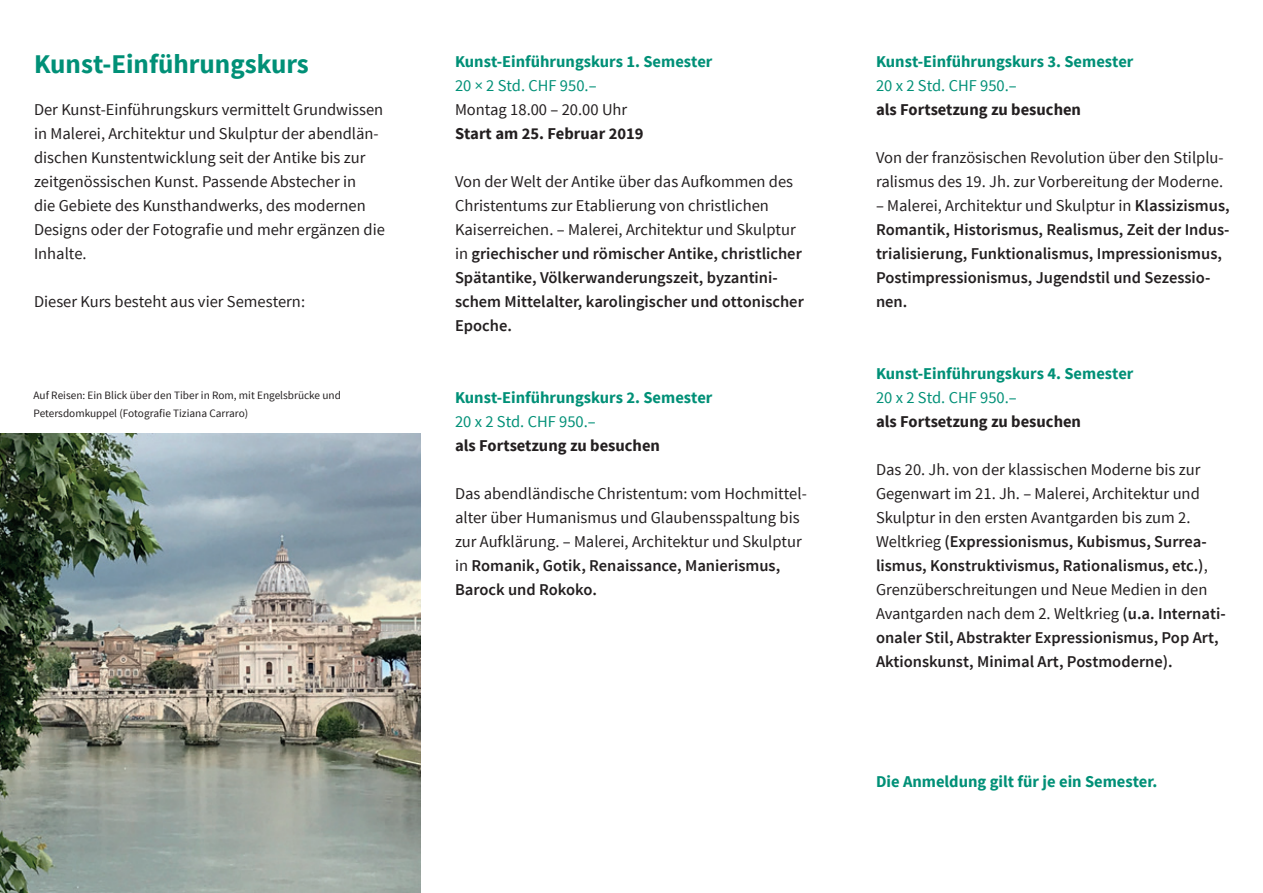
<style>
.page{position:relative;width:1263px;height:893px;background:#fff}
.page>*{position:absolute;margin:0;border:0;box-sizing:border-box;transform-origin:0 0}
.t1{font:700 27px "Source Sans Pro";color:#009077}
.t2{font:16.5px/24px "Source Sans Pro";color:#231f20}
.t3{font:600 16.5px/24px "Source Sans Pro";color:#231f20}
.t4{font:700 16.5px "Source Sans Pro";color:#009077}
.t5{font:700 16.5px "Source Sans Pro";color:#231f20}
.t6{font:16.5px "Source Sans Pro";color:#009077}
.t7{font:11.25px/18px "Source Sans Pro";color:#231f20}
.s1{font-weight:400}
.s2{font-weight:600}
</style>
<div class="page">
<img style="left:0;top:434px;width:421px;height:459px">
<h1 class="t1" style="left:34px;top:46px;width:276px">Kunst-Einführungskurs</h1>
<p class="t2" style="left:34px;top:97px;width:352px">Der Kunst-Einführungskurs vermittelt Grundwissen in Malerei, Architektur und Skulptur der abendlän&shy;dischen Kunstentwicklung seit der Antike bis zur zeitgenössischen Kunst. Passende Abstecher in<br>die Gebiete des Kunsthandwerks, des modernen Designs oder der Fotografie und mehr ergänzen die Inhalte.</p>
<p class="t2" style="left:34px;top:289px;width:273px">Dieser Kurs besteht aus vier Semestern:</p>
<p class="t7" style="left:34px;top:386px;width:309px">Auf Reisen: Ein Blick über den Tiber in Rom, mit Engelsbrücke und<br>Petersdomkuppel (Fotografie Tiziana Carraro)</p>
<p class="t4" style="left:455px;top:50px;width:259px">Kunst-Einführungskurs 1. Semester</p>
<p class="t6" style="left:455px;top:75px;width:143px">20 × 2 Std. CHF 950.–</p>
<p class="t2" style="left:455px;top:97px;width:174px">Montag 18.00 – 20.00 Uhr</p>
<p class="t5" style="left:455px;top:122px;width:190px">Start am 25. Februar 2019</p>
<p class="t3" style="left:455px;top:170px;width:350px"><span class="s1">Von der Welt der Antike über das Aufkommen des Christentums zur Etablierung von christlichen Kaiserreichen. – Malerei, Architektur und Skulptur in</span> griechischer und römischer Antike, christlicher Spätantike, Völkerwanderungszeit, byzantini&shy;schem Mittelalter, karolingischer und ottonischer Epoche.</p>
<p class="t4" style="left:455px;top:387px;width:259px">Kunst-Einführungskurs 2. Semester</p>
<p class="t6" style="left:455px;top:411px;width:142px">20 x 2 Std. CHF 950.–</p>
<p class="t5" style="left:455px;top:435px;width:207px">als Fortsetzung zu besuchen</p>
<p class="t2" style="left:455px;top:481px;width:353px">Das abendländische Christentum: vom Hochmittel&shy;alter über Humanismus und Glaubensspaltung bis zur Aufklärung. – Malerei, Architektur und Skulptur in <span class="s2">Romanik, Gotik, Renaissance, Manierismus, Barock und Rokoko.</span></p>
<p class="t4" style="left:876px;top:51px;width:259px">Kunst-Einführungskurs 3. Semester</p>
<p class="t6" style="left:876px;top:75px;width:142px">20 x 2 Std. CHF 950.–</p>
<p class="t5" style="left:876px;top:99px;width:207px">als Fortsetzung zu besuchen</p>
<p class="t2" style="left:876px;top:145px;width:349px">Von der französischen Revolution über den Stilplu&shy;ralismus des 19. Jh. zur Vorbereitung der Moderne.</p>
<p class="t3" style="left:876px;top:194px;width:355px"><span class="s1">– Malerei, Architektur und Skulptur in</span> Klassizismus, Romantik, Historismus, Realismus, Zeit der Indus&shy;trialisierung, Funktionalismus, Impressionismus, Postimpressionismus, Jugendstil und Sezessio&shy;nen.</p>
<p class="t4" style="left:876px;top:363px;width:259px">Kunst-Einführungskurs 4. Semester</p>
<p class="t6" style="left:876px;top:387px;width:142px">20 x 2 Std. CHF 950.–</p>
<p class="t5" style="left:876px;top:411px;width:207px">als Fortsetzung zu besuchen</p>
<p class="t2" style="left:876px;top:458px;width:351px">Das 20. Jh. von der klassischen Moderne bis zur Gegenwart im 21. Jh. – Malerei, Architektur und Skulptur in den ersten Avantgarden bis zum 2.<br>Weltkrieg <span class="s2">(Expressionismus, Kubismus, Surrea&shy;lismus, Konstruktivismus, Rationalismus, etc.)</span>, Grenzüberschreitungen und Neue Medien in den Avantgarden nach dem 2. Weltkrieg <span class="s2">(u.a. Internati&shy;onaler Stil, Abstrakter Expressionismus, Pop Art, Aktionskunst, Minimal Art, Postmoderne).</span></p>
<p class="t4" style="left:876px;top:771px;width:283px">Die Anmeldung gilt für je ein Semester.</p>
</div>
